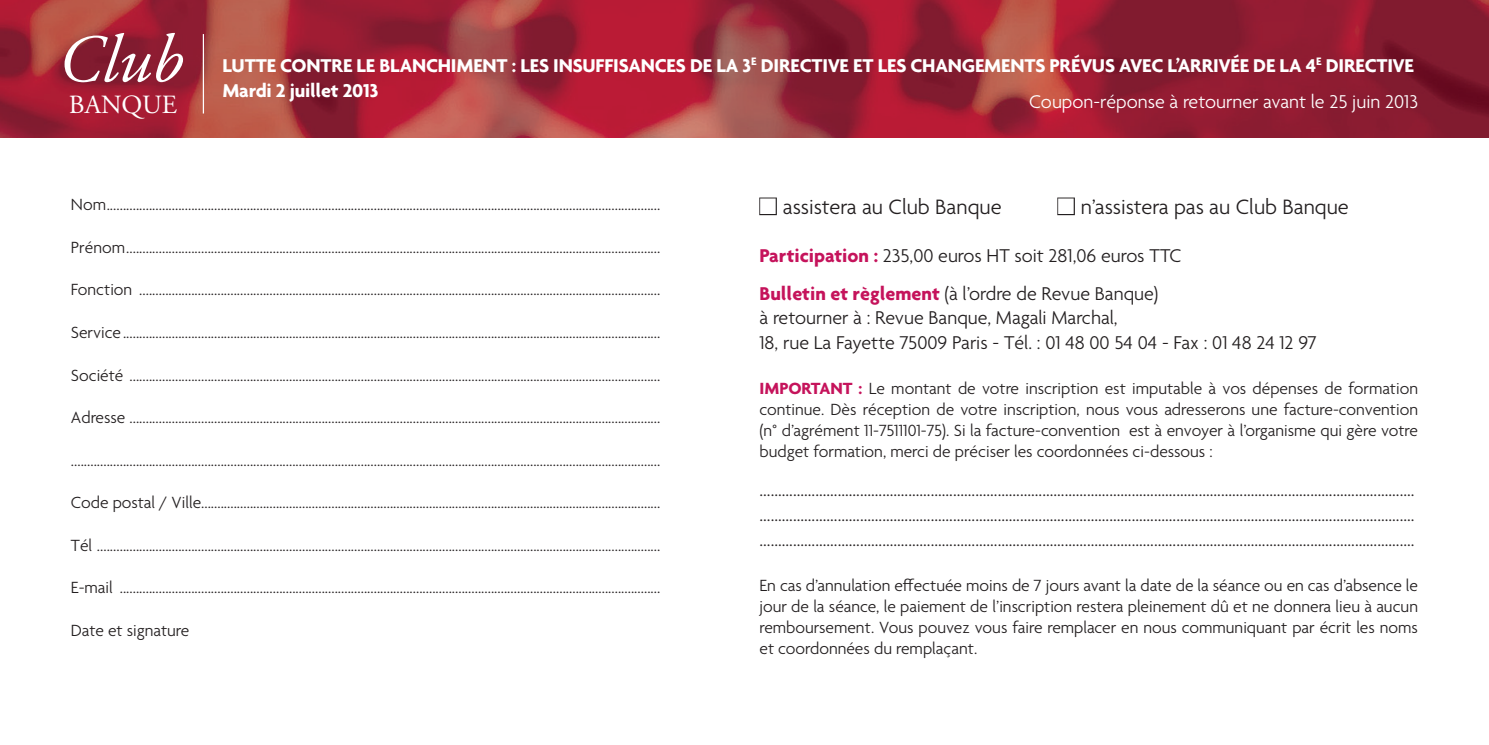
<style>
.page{position:relative;width:1489px;height:745px;background:#fff}
.page>*{position:absolute;margin:0;border:0;box-sizing:border-box;transform-origin:0 0}
.t1{font:italic 67.5px "Adobe Garamond";color:#fff}
.t2{font:26.25px "Adobe Garamond Pro";color:#fff}
.t3{font:300 22.5px "Agenda";color:#231f20}
.t4{font:300 20px/24px "Agenda";color:#231f20}
.Titre_1re_page{font:700 20px "Agenda";letter-spacing:-.01em;color:#fff}
.Titre_1re_page-2{font:300 20px "Agenda";color:#fff}
.t5{font:300 17.5px/21px "Agenda";color:#231f20;text-align:justify}
.s1{color:#fff}
.s2{font-weight:700;color:#c5135b}
</style>
<div class="page">
<img style="left:0;top:0;width:1488px;height:137px">
<div style="left:759px;top:197px;width:17px;height:18px;border:2px solid #231f20"></div>
<div style="left:1057px;top:197px;width:17px;height:18px;border:2px solid #231f20"></div>
<hr style="left:203px;top:34px;width:1px;height:79px;background:#fff">
<p class="t1" style="left:55px;top:24px;width:127px">Club</p>
<p class="t2" style="left:69px;top:89px;width:110px">BANQUE</p>
<p class="Titre_1re_page" style="left:222px;top:53px;width:1193px">LUTTE CONTRE LE BLANCHIMENT : LES INSUFFISANCES DE LA 3<sup>E</sup> DIRECTIVE ET LES CHANGEMENTS PRÉVUS AVEC L’ARRIVÉE DE LA 4<sup>E</sup> DIRECTIVE</p>
<p class="Titre_1re_page" style="left:222px;top:78px;width:158px">Mardi 2 juillet 2013</p>
<p class="Titre_1re_page-2" style="left:1029px;top:91px;width:390px">Coupon-réponse à retourner avant le 25 juin 2013</p>
<p class="t5" style="left:71px;top:195px;width:591px">Nom..........................................................................................................................................................................</p>
<p class="t5" style="left:71px;top:238px;width:591px">Prénom....................................................................................................................................................................</p>
<p class="t5" style="left:71px;top:280px;width:591px">Fonction ................................................................................................................................................................</p>
<p class="t5" style="left:71px;top:323px;width:591px">Service.....................................................................................................................................................................</p>
<p class="t5" style="left:71px;top:365px;width:591px">Société ...................................................................................................................................................................</p>
<p class="t5" style="left:71px;top:408px;width:591px">Adresse ...................................................................................................................................................................</p>
<p class="t5" style="left:71px;top:450px;width:591px">.....................................................................................................................................................................................</p>
<p class="t5" style="left:71px;top:493px;width:591px">Code postal / Ville.............................................................................................................................................</p>
<p class="t5" style="left:71px;top:535px;width:591px">Tél .............................................................................................................................................................................</p>
<p class="t5" style="left:71px;top:578px;width:591px">E-mail ......................................................................................................................................................................</p>
<p class="t5" style="left:71px;top:620px;width:120px">Date et signature</p>
<p class="t3" style="left:759px;top:195px;width:243px"><span class="s1">■</span> assistera au Club Banque</p>
<p class="t3" style="left:1057px;top:195px;width:293px"><span class="s1">■</span> n’assistera pas au Club Banque</p>
<p class="t4" style="left:759px;top:245px;width:423px"><span class="s2">Participation :</span> 235,00 euros HT soit 281,06 euros TTC</p>
<p class="t4" style="left:759px;top:283px;width:559px"><span class="s2">Bulletin et règlement</span> (à l’ordre de Revue Banque)<br>à retourner à : Revue Banque, Magali Marchal,<br>18, rue La Fayette 75009 Paris - Tél. : 01 48 00 54 04 - Fax : 01 48 24 12 97</p>
<p class="t5" style="left:759px;top:378px;width:660px"><span class="s2">IMPORTANT :</span> Le montant de votre inscription est imputable à vos dépenses de formation continue. Dès réception de votre inscription, nous vous adresserons une facture-convention (n° d’agrément 11-7511101-75). Si la facture-convention est à envoyer à l’organisme qui gère votre budget formation, merci de préciser les coordonnées ci-dessous :</p>
<p class="t4" style="left:759px;top:478px;width:656px">................................................................................................................................................................................</p>
<p class="t4" style="left:759px;top:503px;width:656px">................................................................................................................................................................................</p>
<p class="t4" style="left:759px;top:528px;width:656px">................................................................................................................................................................................</p>
<p class="t5" style="left:759px;top:575px;width:660px">En cas d’annulation effectuée moins de 7 jours avant la date de la séance ou en cas d’absence le jour de la séance, le paiement de l’inscription restera pleinement dû et ne donnera lieu à aucun remboursement. Vous pouvez vous faire remplacer en nous communiquant par écrit les noms et coordonnées du remplaçant.</p>
</div>
